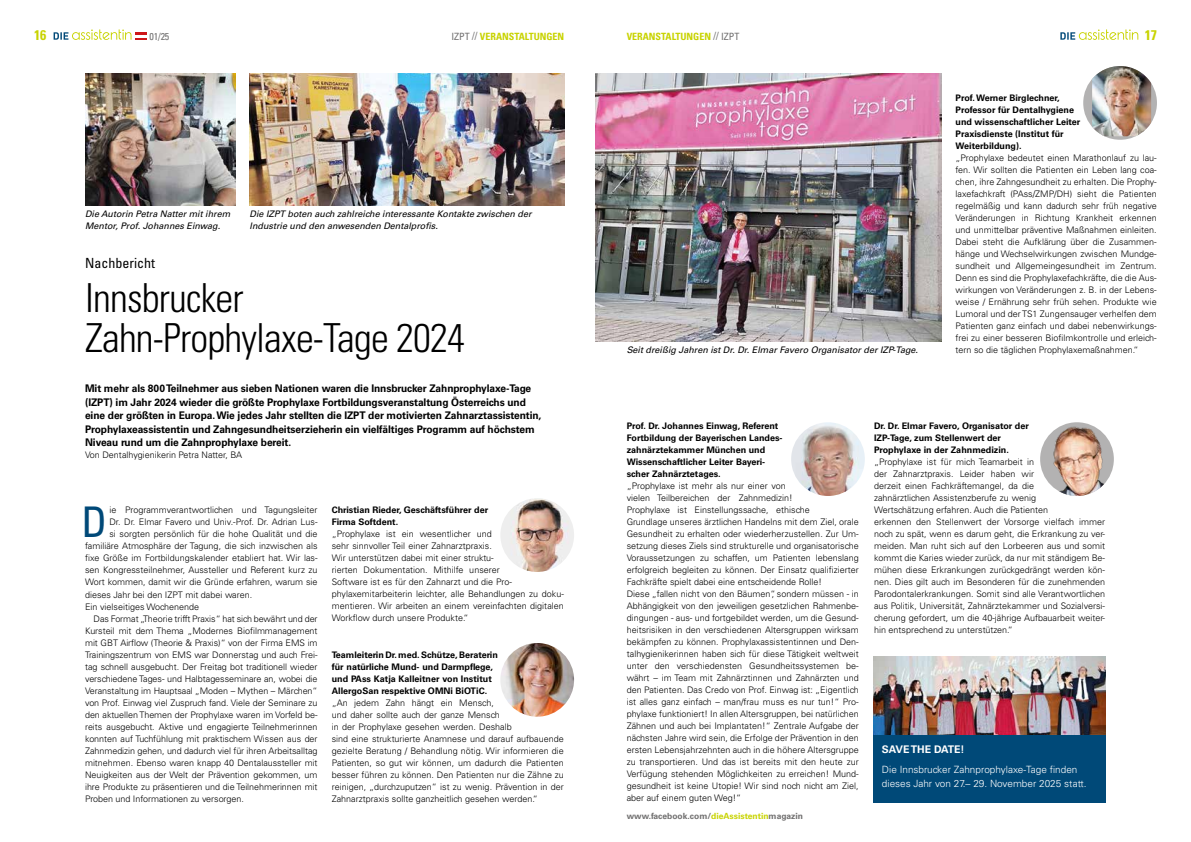
<style>
.page{position:relative;width:1191px;height:842px;background:#fff}
.page>*{position:absolute;margin:0;border:0;box-sizing:border-box;transform-origin:0 0}
.t1{font:condensed 42.2px "Univers LT Std";color:#004978}
.t2{font:300 condensed 40px/40px "Univers LT Std";letter-spacing:-.02em;color:#000}
.t3{font:condensed 14px "Univers LT Std";color:#000}
.t4{font:700 condensed 14px "Univers LT Std";color:#c8d300}
.t5{font:700 10.5px/13.5px "Univers LT Std";letter-spacing:-.01em;color:#000}
.t6{font:700 10.5px "Univers LT Std";color:#fff}
.t7{font:300 10px/14px "Univers LT Std";color:#fff}
.t8{font:700 condensed 10px "Univers LT Std";color:#c8d300}
.t9{font:condensed 10px "Univers LT Std";color:#706f6f}
.t10{font:300 9px/12px "Univers LT Std";color:#000}
.t11{font:700 9px/12px "Univers LT Std";color:#000}
.t12{font:italic 9px/12px "Univers LT Std";color:#000}
.t13{font:700 8.5px "Univers LT Std";color:#706f6f}
.s1{font-weight:400;color:#706f6f}
.s2{color:#c8d300}
</style>
<div class="page">
<svg style="left:54px;top:29px;width:93px;height:11px"></svg>
<svg style="left:1060px;top:29px;width:78px;height:11px"></svg>
<img style="left:249px;top:74px;width:315px;height:131px">
<img style="left:85px;top:74px;width:150px;height:131px">
<div style="left:1040px;top:422px;width:73px;height:74px;background:#b3b2b2;border-radius:50%"></div>
<img style="left:1049px;top:422px;width:59px;height:74px">
<div style="left:1083px;top:66px;width:74px;height:74px;background:#b3b2b2;border-radius:50%"></div>
<img style="left:1092px;top:66px;width:59px;height:70px">
<img style="left:791px;top:422px;width:74px;height:74px;border-radius:37px">
<img style="left:500px;top:498px;width:74px;height:74px;border-radius:37px">
<img style="left:500px;top:643px;width:74px;height:74px;border-radius:37px">
<img style="left:595px;top:74px;width:346px;height:267px">
<div style="left:873px;top:734px;width:233px;height:68px;background:#004978"></div>
<img style="left:873px;top:656px;width:233px;height:78px">
<h3 class="t4" style="left:34px;top:26px;width:14px">16</h3>
<p class="t9" style="left:150px;top:30px;width:21px">01/25</p>
<h3 class="t4" style="left:1144px;top:26px;width:14px">17</h3>
<p class="t8" style="left:451px;top:30px;width:114px"><span class="s1">IZPT //</span> VERANSTALTUNGEN</p>
<p class="t8" style="left:626px;top:30px;width:114px">VERANSTALTUNGEN <span class="s1">// IZPT</span></p>
<p class="t12" style="left:85px;top:208px;width:147px">Die Autorin Petra Natter mit ihrem<br>Mentor, Prof. Johannes Einwag.</p>
<p class="t12" style="left:249px;top:208px;width:284px">Die IZPT boten auch zahlreiche interessante Kontakte zwischen der<br>Industrie und den anwesenden Dentalprofis.</p>
<h3 class="t3" style="left:85px;top:254px;width:72px">Nachbericht</h3>
<h2 class="t2" style="left:85px;top:278px;width:381px">Innsbrucker<br>Zahn-Prophylaxe-Tage 2024</h2>
<p class="t5" style="left:85px;top:382px;width:458px">Mit mehr als 800 Teilnehmer aus sieben Nationen waren die Innsbrucker Zahnprophylaxe-Tage (IZPT) im Jahr 2024 wieder die größte Prophylaxe Fortbildungsveranstaltung Österreichs und eine der größten in Europa. Wie jedes Jahr stellten die IZPT der motivierten Zahnarztassistentin, Prophylaxeassistentin und Zahngesundheitserzieherin ein vielfältiges Programm auf höchstem Niveau rund um die Zahnprophylaxe bereit.</p>
<p class="t10" style="left:85px;top:449px;width:159px">Von Dentalhygienikerin Petra Natter, BA</p>
<h1 class="t1" style="left:82px;top:495px;width:27px">D</h1>
<p class="t10" style="left:109px;top:504px;width:210px">ie Programmverantwortlichen und Tagungsleiter</p>
<p class="t10" style="left:109px;top:516px;width:210px">Dr. Dr. Elmar Favero und Univ.-Prof. Dr. Adrian Lus-</p>
<p class="t10" style="left:109px;top:528px;width:210px">si sorgten persönlich für die hohe Qualität und die</p>
<p class="t10" style="left:85px;top:540px;width:234px">familiäre Atmosphäre der Tagung, die sich inzwischen als</p>
<p class="t10" style="left:85px;top:552px;width:234px">fixe Größe im Fortbildungskalender etabliert hat. Wir las-</p>
<p class="t10" style="left:85px;top:564px;width:234px">sen Kongressteilnehmer, Aussteller und Referent kurz zu</p>
<p class="t10" style="left:85px;top:576px;width:234px">Wort kommen, damit wir die Gründe erfahren, warum sie</p>
<p class="t10" style="left:85px;top:588px;width:169px">dieses Jahr bei den IZPT mit dabei waren.</p>
<p class="t10" style="left:85px;top:600px;width:116px">Ein vielseitiges Wochenende</p>
<p class="t10" style="left:94px;top:612px;width:225px">Das Format „Theorie trifft Praxis“ hat sich bewährt und der</p>
<p class="t10" style="left:85px;top:624px;width:234px">Kursteil mit dem Thema „Modernes Biofilmmanagement</p>
<p class="t10" style="left:85px;top:636px;width:234px">mit GBT Airflow (Theorie &amp; Praxis)“ von der Firma EMS im</p>
<p class="t10" style="left:85px;top:649px;width:234px">Trainingszentrum von EMS war Donnerstag und auch Frei-</p>
<p class="t10" style="left:85px;top:661px;width:234px">tag schnell ausgebucht. Der Freitag bot traditionell wieder</p>
<p class="t10" style="left:85px;top:673px;width:234px">verschiedene Tages- und Halbtagesseminare an, wobei die</p>
<p class="t10" style="left:85px;top:685px;width:234px">Veranstaltung im Hauptsaal „Moden – Mythen – Märchen“</p>
<p class="t10" style="left:85px;top:697px;width:234px">von Prof. Einwag viel Zuspruch fand. Viele der Seminare zu</p>
<p class="t10" style="left:85px;top:709px;width:234px">den aktuellen Themen der Prophylaxe waren im Vorfeld be-</p>
<p class="t10" style="left:85px;top:721px;width:234px">reits ausgebucht. Aktive und engagierte Teilnehmerinnen</p>
<p class="t10" style="left:85px;top:733px;width:234px">konnten auf Tuchfühlung mit praktischem Wissen aus der</p>
<p class="t10" style="left:85px;top:745px;width:234px">Zahnmedizin gehen, und dadurch viel für ihren Arbeitsalltag</p>
<p class="t10" style="left:85px;top:757px;width:234px">mitnehmen. Ebenso waren knapp 40 Dentalaussteller mit</p>
<p class="t10" style="left:85px;top:769px;width:234px">Neuigkeiten aus der Welt der Prävention gekommen, um</p>
<p class="t10" style="left:85px;top:781px;width:234px">ihre Produkte zu präsentieren und die Teilnehmerinnen mit</p>
<p class="t10" style="left:85px;top:793px;width:160px">Proben und Informationen zu versorgen.</p>
<p class="t11" style="left:332px;top:504px;width:158px">Christian Rieder, Geschäftsführer der<br>Firma Softdent.</p>
<p class="t10" style="left:332px;top:528px;width:234px">„Prophylaxe ist ein wesentlicher und<br>sehr sinnvoller Teil einer Zahnarztpraxis.<br>Wir unterstützen dabei mit einer struktu-<br>rierten Dokumentation. Mithilfe unserer<br>Software ist es für den Zahnarzt und die Pro&shy;phylaxemitarbeiterin leichter, alle Behandlungen zu doku&shy;mentieren. Wir arbeiten an einem vereinfachten digitalen Workflow durch unsere Produkte.“</p>
<p class="t11" style="left:332px;top:649px;width:168px">Teamleiterin Dr. med. Schütze, Beraterin für natürliche Mund- und Darmpflege, und PAss Katja Kalleitner von Institut AllergoSan respektive OMNi BiOTiC.</p>
<p class="t10" style="left:332px;top:697px;width:234px">„An jedem Zahn hängt ein Mensch,<br>und daher sollte auch der ganze Mensch<br>in der Prophylaxe gesehen werden. Deshalb<br>sind eine strukturierte Anamnese und darauf aufbauende gezielte Beratung / Behandlung nötig. Wir informieren die Patienten, so gut wir können, um dadurch die Patienten besser führen zu können. Den Patienten nur die Zähne zu reinigen, „durchzuputzen“ ist zu wenig. Prävention in der Zahnarztpraxis sollte ganzheitlich gesehen werden.“</p>
<p class="t12" style="left:626px;top:344px;width:293px">Seit dreißig Jahren ist Dr. Dr. Elmar Favero Organisator der IZP-Tage.</p>
<p class="t11" style="left:955px;top:92px;width:126px">Prof. Werner Birglechner,<br>Professor für Dentalhygiene und wissenschaftlicher Leiter<br>Praxisdienste (Institut für<br>Weiterbildung).</p>
<p class="t10" style="left:955px;top:152px;width:203px;text-align:justify">„Prophylaxe bedeutet einen Marathonlauf zu lau&shy;fen. Wir sollten die Patienten ein Leben lang coa&shy;chen, ihre Zahngesundheit zu erhalten. Die Prophy&shy;laxefachkraft (PAss/ZMP/DH) sieht die Patienten regelmäßig und kann dadurch sehr früh negative Veränderungen in Richtung Krankheit erkennen und unmittelbar präventive Maßnahmen einleiten.<br>Dabei steht die Aufklärung über die Zusammen&shy;hänge und Wechselwirkungen zwischen Mundge&shy;sundheit und Allgemeingesundheit im Zentrum.<br>Denn es sind die Prophylaxefachkräfte, die die Aus&shy;wirkungen von Veränderungen z. B. in der Lebens&shy;weise / Ernährung sehr früh sehen. Produkte wie Lumoral und der TS1 Zungensauger verhelfen dem Patienten ganz einfach und dabei nebenwirkungs&shy;frei zu einer besseren Biofilmkontrolle und erleich&shy;tern so die täglichen Prophylaxemaßnahmen.“</p>
<p class="t11" style="left:626px;top:420px;width:157px">Prof. Dr. Johannes Einwag, Referent<br>Fortbildung der Bayerischen Landes&shy;zahnärztekammer München und<br>Wissenschaftlicher Leiter Bayeri&shy;scher Zahnärztetages.</p>
<p class="t10" style="left:626px;top:480px;width:234px">„Prophylaxe ist mehr als nur einer von<br>vielen Teilbereichen der Zahnmedizin!<br>Prophylaxe ist Einstellungssache, ethische<br>Grundlage unseres ärztlichen Handelns mit dem Ziel, orale Gesundheit zu erhalten oder wiederherzustellen. Zur Um&shy;setzung dieses Ziels sind strukturelle und organisatorische Voraussetzungen zu schaffen, um Patienten lebenslang erfolgreich begleiten zu können. Der Einsatz qualifizierter Fachkräfte spielt dabei eine entscheidende Rolle!<br>Diese „fallen nicht von den Bäumen“, sondern müssen - in Abhängigkeit von den jeweiligen gesetzlichen Rahmenbe&shy;dingungen - aus- und fortgebildet werden, um die Gesund&shy;heitsrisiken in den verschiedenen Altersgruppen wirksam bekämpfen zu können. Prophylaxassistentinnen und Den&shy;talhygienikerinnen haben sich für diese Tätigkeit weltweit unter den verschiedensten Gesundheitssystemen be&shy;währt – im Team mit Zahnärztinnen und Zahnärzten und den Patienten. Das Credo von Prof. Einwag ist: „Eigentlich ist alles ganz einfach – man/frau muss es nur tun!“ Pro&shy;phylaxe funktioniert! In allen Altersgruppen, bei natürlichen Zähnen und auch bei Implantaten!“ Zentrale Aufgabe der nächsten Jahre wird sein, die Erfolge der Prävention in den ersten Lebensjahrzehnten auch in die höhere Altersgruppe zu transportieren. Und das ist bereits mit den heute zur Verfügung stehenden Möglichkeiten zu erreichen! Mund&shy;gesundheit ist keine Utopie! Wir sind noch nicht am Ziel, aber auf einem guten Weg!“</p>
<p class="t13" style="left:626px;top:811px;width:178px">www.facebook.com/<span class="s2">dieAssistentin</span>magazin</p>
<p class="t11" style="left:874px;top:420px;width:156px">Dr. Dr. Elmar Favero, Organisator der<br>IZP-Tage, zum Stellenwert der<br>Prophylaxe in der Zahnmedizin.</p>
<p class="t10" style="left:874px;top:455px;width:233px">„Prophylaxe ist für mich Teamarbeit in<br>der Zahnarztpraxis. Leider haben wir<br>derzeit einen Fachkräftemangel, da die<br>zahnärztlichen Assistenzberufe zu wenig<br>Wertschätzung erfahren. Auch die Patienten<br>erkennen den Stellenwert der Vorsorge vielfach immer noch zu spät, wenn es darum geht, die Erkrankung zu ver&shy;meiden. Man ruht sich auf den Lorbeeren aus und somit kommt die Karies wieder zurück, da nur mit ständigem Be&shy;mühen diese Erkrankungen zurückgedrängt werden kön&shy;nen. Dies gilt auch im Besonderen für die zunehmenden Parodontalerkrankungen. Somit sind alle Verantwortlichen aus Politik, Universität, Zahnärztekammer und Sozialversi&shy;cherung gefordert, um die 40-jährige Aufbauarbeit weiter&shy;hin entsprechend zu unterstützen.“</p>
<p class="t6" style="left:882px;top:743px;width:84px">SAVE THE DATE!</p>
<p class="t7" style="left:882px;top:762px;width:206px">Die Innsbrucker Zahnprophylaxe-Tage finden dieses Jahr von 27.– 29. November 2025 statt.</p>
</div>
